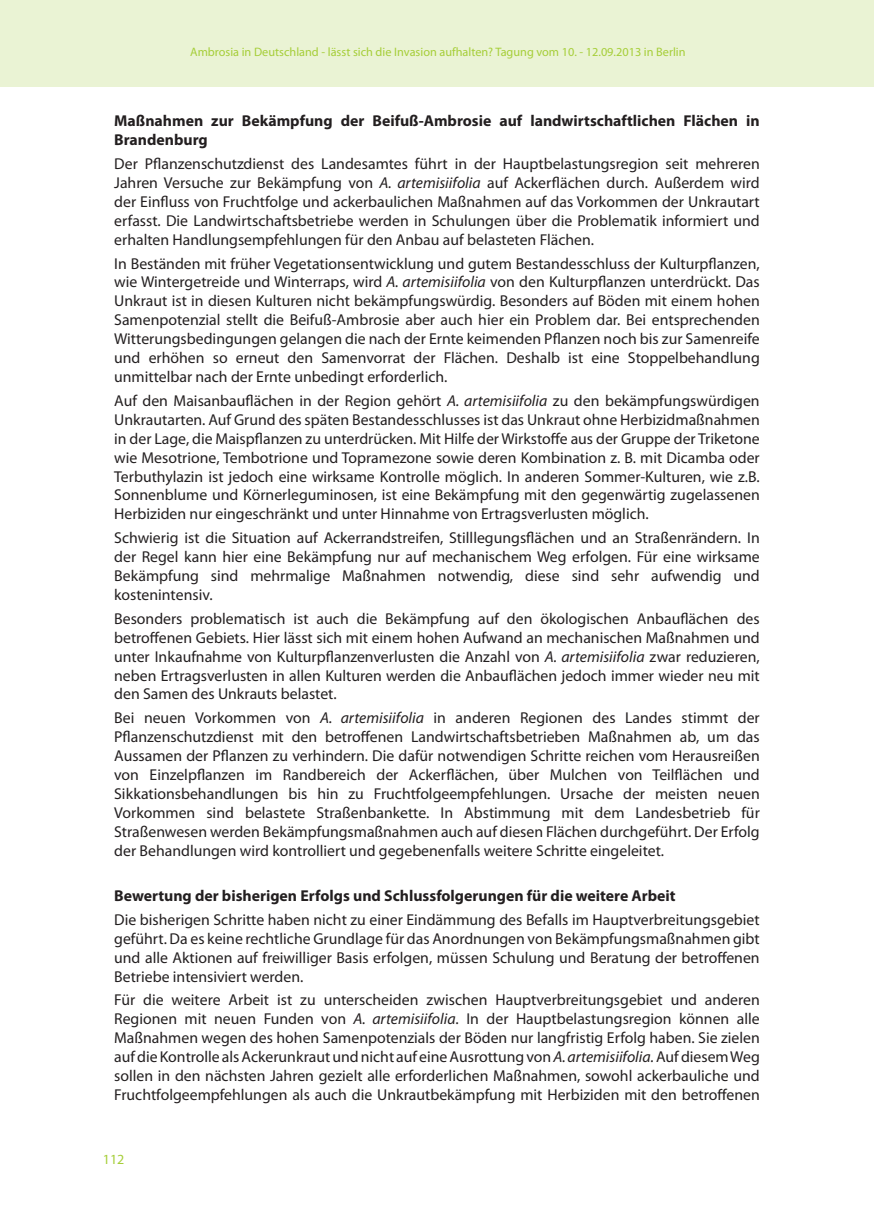
<style>
.page{position:relative;width:874px;height:1221px;background:#fff}
.page>*{position:absolute;margin:0;border:0;box-sizing:border-box;transform-origin:0 0}
.t1{font:15.75px/18.9px "Myriad Pro";color:#231f20;text-align:justify}
.t2{font:700 15.75px/18.9px "Myriad Pro";color:#231f20}
.t3{font:14px "Myriad Pro";color:#a6ce39}
.t4{font:12.25px "Myriad Pro";color:#a6ce39}
.s1{font-style:italic}
.s2{font-weight:700}
</style>
<div class="page">
<div style="left:0;top:0;width:873px;height:87px;background:#eaf3d4"></div>
<p class="t4" style="left:190px;top:44px;width:496px">Ambrosia in Deutschland - lässt sich die Invasion aufhalten? Tagung vom 10. - 12.09.2013 in Berlin</p>
<p class="t2" style="left:114px;top:111px;width:646px">Maßnahmen zur Bekämpfung der Beifuß-Ambrosie auf landwirtschaftlichen Flächen in<br>Brandenburg</p>
<p class="t1" style="left:114px;top:154px;width:646px">Der Pflanzenschutzdienst des Landesamtes führt in der Hauptbelastungsregion seit mehreren Jahren Versuche zur Bekämpfung von <span class="s1">A. artemisiifolia</span> auf Ackerflächen durch. Außerdem wird der Einfluss von Fruchtfolge und ackerbaulichen Maßnahmen auf das Vorkommen der Unkrautart erfasst. Die Landwirtschaftsbetriebe werden in Schulungen über die Problematik informiert und erhalten Handlungsempfehlungen für den Anbau auf belasteten Flächen.</p>
<p class="t1" style="left:114px;top:253px;width:646px">In Beständen mit früher Vegetationsentwicklung und gutem Bestandesschluss der Kulturpflanzen, wie Wintergetreide und Winterraps, wird <span class="s1">A. artemisiifolia</span> von den Kulturpflanzen unterdrückt. Das Unkraut ist in diesen Kulturen nicht bekämpfungswürdig. Besonders auf Böden mit einem hohen Samenpotenzial stellt die Beifuß-Ambrosie aber auch hier ein Problem dar. Bei entsprechenden Witterungsbedingungen gelangen die nach der Ernte keimenden Pflanzen noch bis zur Samenreife und erhöhen so erneut den Samenvorrat der Flächen. Deshalb ist eine Stoppelbehandlung unmittelbar nach der Ernte unbedingt erforderlich.</p>
<p class="t1" style="left:114px;top:391px;width:646px">Auf den Maisanbauflächen in der Region gehört <span class="s1">A. artemisiifolia</span> zu den bekämpfungswürdigen Unkrautarten. Auf Grund des späten Bestandesschlusses ist das Unkraut ohne Herbizidmaßnahmen in der Lage, die Maispflanzen zu unterdrücken. Mit Hilfe der Wirkstoffe aus der Gruppe der Triketone wie Mesotrione, Tembotrione und Topramezone sowie deren Kombination z. B. mit Dicamba oder Terbuthylazin ist jedoch eine wirksame Kontrolle möglich. In anderen Sommer-Kulturen, wie z.B.<br>Sonnenblume und Körnerleguminosen, ist eine Bekämpfung mit den gegenwärtig zugelassenen Herbiziden nur eingeschränkt und unter Hinnahme von Ertragsverlusten möglich.</p>
<p class="t1" style="left:114px;top:528px;width:646px">Schwierig ist die Situation auf Ackerrandstreifen, Stilllegungsflächen und an Straßenrändern. In der Regel kann hier eine Bekämpfung nur auf mechanischem Weg erfolgen. Für eine wirksame Bekämpfung sind mehrmalige Maßnahmen notwendig, diese sind sehr aufwendig und kostenintensiv.</p>
<p class="t1" style="left:114px;top:609px;width:646px">Besonders problematisch ist auch die Bekämpfung auf den ökologischen Anbauflächen des betroffenen Gebiets. Hier lässt sich mit einem hohen Aufwand an mechanischen Maßnahmen und unter Inkaufnahme von Kulturpflanzenverlusten die Anzahl von <span class="s1">A. artemisiifolia</span> zwar reduzieren, neben Ertragsverlusten in allen Kulturen werden die Anbauflächen jedoch immer wieder neu mit den Samen des Unkrauts belastet.</p>
<p class="t1" style="left:114px;top:708px;width:646px">Bei neuen Vorkommen von <span class="s1">A. artemisiifolia</span> in anderen Regionen des Landes stimmt der Pflanzenschutzdienst mit den betroffenen Landwirtschaftsbetrieben Maßnahmen ab, um das Aussamen der Pflanzen zu verhindern. Die dafür notwendigen Schritte reichen vom Herausreißen von Einzelpflanzen im Randbereich der Ackerflächen, über Mulchen von Teilflächen und Sikkationsbehandlungen bis hin zu Fruchtfolgeempfehlungen. Ursache der meisten neuen Vorkommen sind belastete Straßenbankette. In Abstimmung mit dem Landesbetrieb für Straßenwesen werden Bekämpfungsmaßnahmen auch auf diesen Flächen durchgeführt. Der Erfolg der Behandlungen wird kontrolliert und gegebenenfalls weitere Schritte eingeleitet.</p>
<p class="t1" style="left:114px;top:883px;width:646px;line-height:24.2px"><span class="s2">Bewertung der bisherigen Erfolgs und Schlussfolgerungen für die weitere Arbeit<br></span>Die bisherigen Schritte haben nicht zu einer Eindämmung des Befalls im Hauptverbreitungsgebiet</p>
<p class="t1" style="left:114px;top:928px;width:646px">geführt. Da es keine rechtliche Grundlage für das Anordnungen von Bekämpfungsmaßnahmen gibt und alle Aktionen auf freiwilliger Basis erfolgen, müssen Schulung und Beratung der betroffenen Betriebe intensiviert werden.</p>
<p class="t1" style="left:114px;top:990px;width:646px">Für die weitere Arbeit ist zu unterscheiden zwischen Hauptverbreitungsgebiet und anderen Regionen mit neuen Funden von <span class="s1">A. artemisiifolia</span>. In der Hauptbelastungsregion können alle Maßnahmen wegen des hohen Samenpotenzials der Böden nur langfristig Erfolg haben. Sie zielen auf die Kontrolle als Ackerunkraut und nicht auf eine Ausrottung von <span class="s1">A. artemisiifolia.</span> Auf diesem Weg sollen in den nächsten Jahren gezielt alle erforderlichen Maßnahmen, sowohl ackerbauliche und Fruchtfolgeempfehlungen als auch die Unkrautbekämpfung mit Herbiziden mit den betroffenen</p>
<p class="t3" style="left:103px;top:1150px;width:23px">112</p>
</div>
